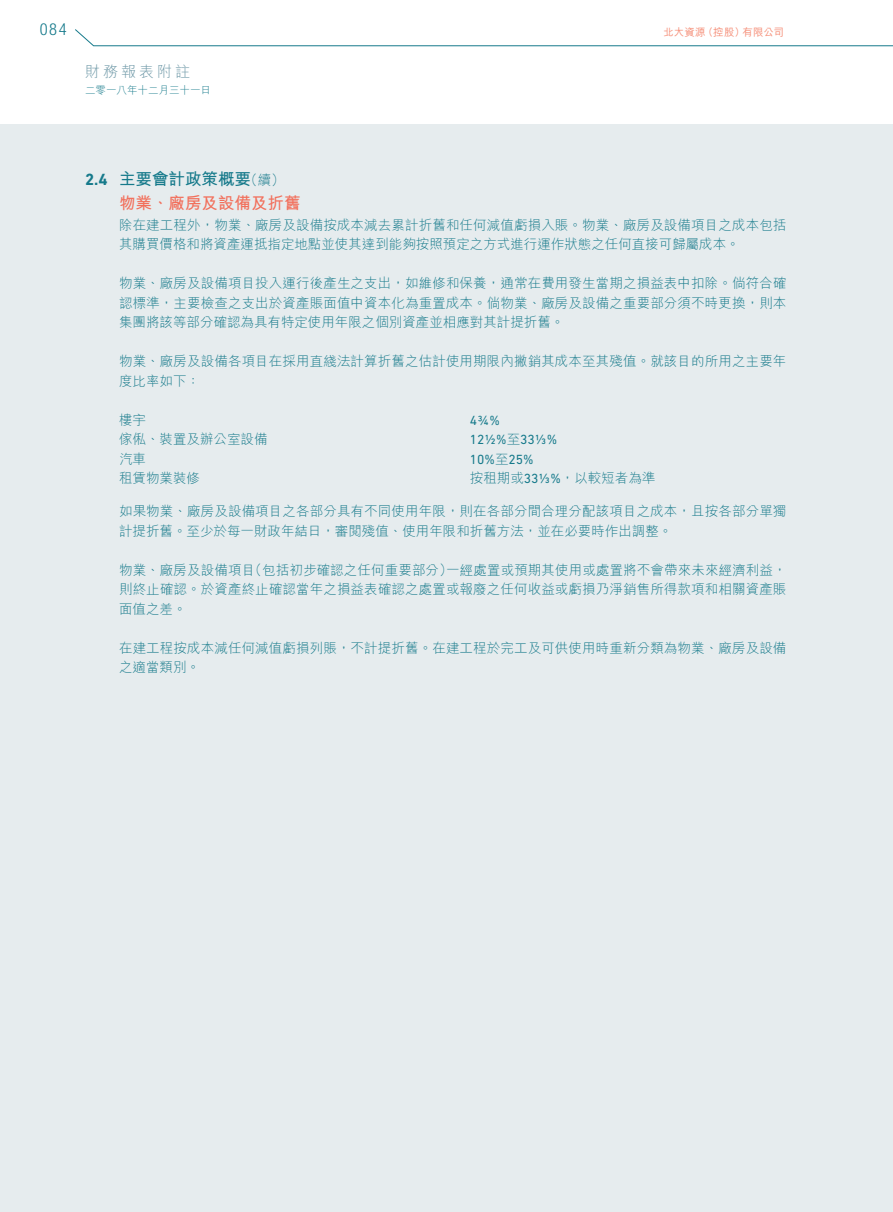
<style>
.page{position:relative;width:893px;height:1212px;background:#fff}
.page>*{position:absolute;margin:0;border:0;box-sizing:border-box;transform-origin:0 0}
.t1{font:16.5px/23.7px "M Hei HK Bold E Ten B5 H";color:#f26f5b}
.t2{font:300 condensed 16.5px "Helvetica Neue LT Std";color:#167a8b}
.t3{font:15px "M Hei HK Light E Ten B5 H";letter-spacing:.2em;color:#6b96a5}
.t4{font:13.5px/19.5px "M Hei HK Light E Ten B5 H";letter-spacing:.01em;color:#167a8b}
.t5{font:13.5px "DIN Next LT Pro";color:#167a8b}
.t6{font:10.5px "M Hei HK Light E Ten B5 H";color:#167a8b}
.t7{font:10.5px "M Hei HK Medium E Ten B5 H";letter-spacing:.005em;color:#f58b74}
.s1{font-family:"DIN Next LT Pro";font-weight:700;color:#167a8b}
.s2{color:#167a8b}
.s3{font-family:"M Hei HK Light E Ten B5 H";font-size:13.5px;color:#167a8b}
.s4{font-family:"M Hei HK Light E Ten B5 H"}
.s5{font-family:"DIN Next LT Pro"}
</style>
<div class="page">
<div style="left:1px;top:124px;width:892px;height:1087px;background:#e6ecee"></div>
<svg style="left:75px;top:29px;width:818px;height:18px"></svg>
<p class="t2" style="left:40px;top:20px;width:29px">084</p>
<p class="t7" style="left:663px;top:28px;width:122px">北大資源（控股）有限公司</p>
<p class="t3" style="left:85px;top:65px;width:107px">財務報表附註</p>
<p class="t6" style="left:85px;top:87px;width:128px">二零一八年十二月三十一日</p>
<p class="t1" style="left:119px;top:169px;width:183px;text-indent:-34px"><span class="s1">2.4</span> <span class="s2">主要會計政策概要</span><span class="s3">（續）</span>物業、廠房及設備及折舊</p>
<p class="t4" style="left:119px;top:217px;width:669px">除在建工程外，物業、廠房及設備按成本減去累計折舊和任何減值虧損入賬。物業、廠房及設備項目之成本包括其購買價格和將資產運抵指定地點並使其達到能夠按照預定之方式進行運作狀態之任何直接可歸屬成本。</p>
<p class="t4" style="left:119px;top:275px;width:669px;text-align:justify">物業、廠房及設備項目投入運行後產生之支出，如維修和保養，通常在費用發生當期之損益表中扣除。倘符合確認標準，主要檢查之支出於資產賬面值中資本化為重置成本。倘物業、廠房及設備之重要部分須不時更換，則本集團將該等部分確認為具有特定使用年限之個別資產並相應對其計提折舊。</p>
<p class="t4" style="left:119px;top:353px;width:669px">物業、廠房及設備各項目在採用直綫法計算折舊之估計使用期限內撇銷其成本至其殘值。就該目的所用之主要年度比率如下：</p>
<p class="t4" style="left:119px;top:412px;width:28px">樓宇</p>
<p class="t5" style="left:470px;top:415px;width:32px">4¾%</p>
<p class="t4" style="left:119px;top:431px;width:150px">傢俬、裝置及辦公室設備</p>
<p class="t5" style="left:470px;top:435px;width:89px">12½%<span class="s4">至</span>33⅓%</p>
<p class="t4" style="left:119px;top:451px;width:28px">汽車</p>
<p class="t5" style="left:470px;top:454px;width:65px">10%<span class="s4">至</span>25%</p>
<p class="t4" style="left:119px;top:470px;width:82px">租賃物業裝修</p>
<p class="t4" style="left:470px;top:470px;width:187px">按租期或<span class="s5">33⅓%</span>，以較短者為準</p>
<p class="t4" style="left:119px;top:503px;width:669px">如果物業、廠房及設備項目之各部分具有不同使用年限，則在各部分間合理分配該項目之成本，且按各部分單獨計提折舊。至少於每一財政年結日，審閱殘值、使用年限和折舊方法，並在必要時作出調整。</p>
<p class="t4" style="left:119px;top:562px;width:669px;text-align:justify">物業、廠房及設備項目（包括初步確認之任何重要部分）一經處置或預期其使用或處置將不會帶來未來經濟利益，則終止確認。於資產終止確認當年之損益表確認之處置或報廢之任何收益或虧損乃淨銷售所得款項和相關資產賬面值之差。</p>
<p class="t4" style="left:119px;top:640px;width:669px">在建工程按成本減任何減值虧損列賬，不計提折舊。在建工程於完工及可供使用時重新分類為物業、廠房及設備之適當類別。</p>
</div>
